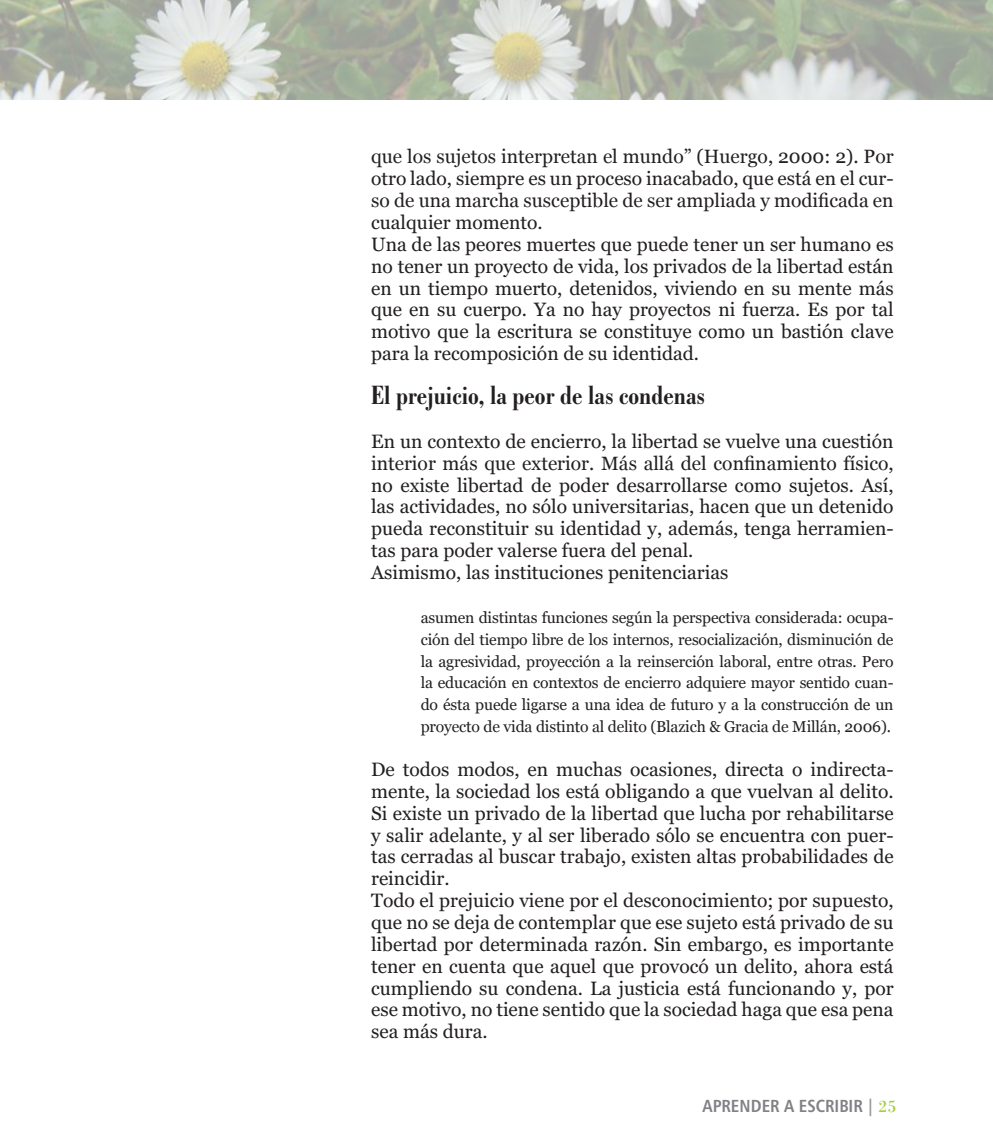
<style>
.page{position:relative;width:993px;height:1141px;background:#fff}
.page>*{position:absolute;margin:0;border:0;box-sizing:border-box;transform-origin:0 0}
.t1{font:700 condensed 28px "Bodoni BT";color:#231f20}
.t2{font:19.25px/21.9px "Georgia 2";color:#231f20;text-align:justify}
.t3{font:19.25px/21.9px "Georgia";color:#231f20;text-align:justify}
.t4{font:17.5px "Humanist 777 BT Bold Condensed B";color:#808285}
.t5{font:15.75px/21.9px "Georgia 2";letter-spacing:-.01em;color:#231f20;text-align:justify}
.s1{font-family:"Georgia 2"}
.s2{font-family:"Georgia"}
.s3{font-family:"Bodoni BT";font-weight:700;font-stretch:condensed;color:#939598}
.s4{font-family:"Bodoni BT";color:#a6ce39}
</style>
<div class="page">
<img style="left:0;top:0;width:992px;height:99px">
<p class="t3" style="left:371px;top:146px;width:524px">que los sujetos interpretan el mundo” (Huergo, 2000: 2). Por <span class="s1">otro lado, siempre es un proceso inacabado, que está en el cur&shy;</span>so de una marcha susceptible de ser ampliada y modificada en <span class="s1">cualquier momento.</span></p>
<p class="t2" style="left:371px;top:234px;width:524px">Una de las peores muertes que puede tener un ser humano es no tener un proyecto de vida, los privados de la libertad están en un tiempo muerto, detenidos, viviendo en su mente más que en su cuerpo. Ya no hay proyectos ni fuerza. Es por tal motivo que la escritura se constituye como un bastión clave para la recomposición de su identidad.</p>
<p class="t1" style="left:371px;top:378px;width:335px">El prejuicio, la peor de las condenas</p>
<p class="t2" style="left:371px;top:431px;width:524px">En un contexto de encierro, la libertad se vuelve una cuestión <span class="s2">interior más que exterior. Más allá del confinamiento físico, </span>no existe libertad de poder desarrollarse como sujetos. Así, las actividades, no sólo universitarias, hacen que un detenido pueda reconstituir su identidad y, además, tenga herramien&shy;tas para poder valerse fuera del penal.</p>
<p class="t2" style="left:371px;top:562px;width:359px">Asimismo, las instituciones penitenciarias</p>
<p class="t5" style="left:420px;top:607px;width:474px">asumen distintas funciones según la perspectiva considerada: ocupa&shy;ción del tiempo libre de los internos, resocialización, disminución de la agresividad, proyección a la reinserción laboral, entre otras. Pero la educación en contextos de encierro adquiere mayor sentido cuan&shy;do ésta puede ligarse a una idea de futuro y a la construcción de un <span class="s2">proyecto de vida distinto al delito (Blazich &amp; Gracia de Millán, 2006).</span></p>
<p class="t2" style="left:371px;top:759px;width:524px">De todos modos, en muchas ocasiones, directa o indirecta&shy;mente, la sociedad los está obligando a que vuelvan al delito.<br>Si existe un privado de la libertad que lucha por rehabilitarse y salir adelante, y al ser liberado sólo se encuentra con puer&shy;tas cerradas al buscar trabajo, existen altas probabilidades de reincidir.</p>
<p class="t2" style="left:371px;top:890px;width:524px">Todo el prejuicio viene por el desconocimiento; por supuesto, que no se deja de contemplar que ese sujeto está privado de su libertad por determinada razón. Sin embargo, es importante tener en cuenta que aquel que provocó un delito, ahora está cumpliendo su condena. La justicia está funcionando y, por ese motivo, no tiene sentido que la sociedad haga que esa pena sea más dura.</p>
<p class="t4" style="left:702px;top:1095px;width:195px">APRENDER A ESCRIBIR <span class="s3">|</span> <span class="s4">25</span></p>
</div>
